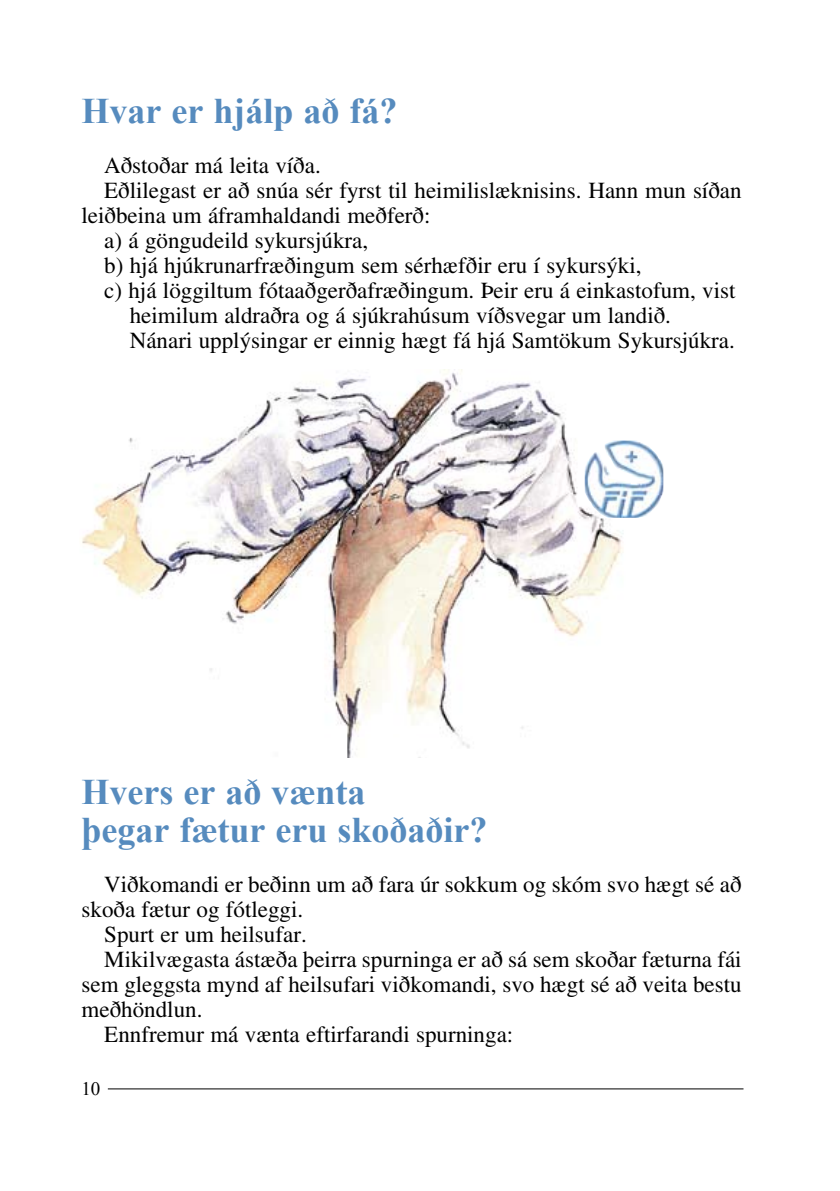
<style>
.page{position:relative;width:840px;height:1191px;background:#fff}
.page>*{position:absolute;margin:0;border:0;box-sizing:border-box;transform-origin:0 0}
.t1{font:700 36px/38px "Times New Roman";color:#568bbe}
.t2{font:23px "Times";color:#000}
.t3{font:19px "Times New Roman";color:#000}
</style>
<div class="page">
<hr style="left:108px;top:1088px;width:635px;height:1px;background:#000">
<img style="left:82px;top:369px;width:541px;height:388px">
<img style="left:584px;top:440px;width:79px;height:78px">
<h1 class="t1" style="left:81px;top:91px;width:317px">Hvar er hjálp að fá?</h1>
<p class="t2" style="left:104px;top:152px;width:218px">A›-sto›-ar má leita ví›a.</p>
<p class="t2" style="left:104px;top:177px;width:638px">E›li-leg-ast er a› snúa sér fyrst til heim-il-is-lækn-is-ins. Hann mun sí›-an</p>
<p class="t2" style="left:81px;top:202px;width:350px">lei›-beina um áfram-hald-andi me›-fer›:</p>
<p class="t2" style="left:104px;top:227px;width:265px">a) á göngu-deild syk-ur-sjúkra,</p>
<p class="t2" style="left:104px;top:252px;width:538px">b) hjá hjúkr-un-ar-fræ›-ing-um sem sér-hæf›-ir eru í syk-ur-s‡ki,</p>
<p class="t2" style="left:104px;top:277px;width:632px">c) hjá lög-gilt-um fóta-a›-ger›a-fræ›-ing-um. fieir eru á einka-stof-um, vist</p>
<p class="t2" style="left:130px;top:302px;width:542px">heim-il-um aldr-a›ra og á sjúkra-hús-um ví›s-veg-ar um land-i›.</p>
<p class="t2" style="left:130px;top:327px;width:606px">Nánari uppl‡singar er einnig hægt fá hjá Samtökum Sykursjúkra.</p>
<h1 class="t1" style="left:81px;top:772px;width:407px">Hvers er að vænta<br>þegar fætur eru skoðaðir?</h1>
<p class="t2" style="left:104px;top:871px;width:638px">Vi›-kom-andi er be›-inn um a› fara úr sokk-um og skóm svo hægt sé a›</p>
<p class="t2" style="left:81px;top:896px;width:223px">sko›a fæt-ur og fót-leggi.</p>
<p class="t2" style="left:104px;top:921px;width:204px">Spurt er um heilsu-far.</p>
<p class="t2" style="left:104px;top:946px;width:638px">Mik-il-væg-asta ástæ›a fleirra spurn-inga er a› sá sem sko›-ar fæt-urna fái</p>
<p class="t2" style="left:82px;top:971px;width:661px">sem gleggsta mynd af heilsu-fari vi›-kom-andi, svo hægt sé a› veita bestu</p>
<p class="t2" style="left:82px;top:996px;width:122px">me›-höndl-un.</p>
<p class="t2" style="left:104px;top:1021px;width:410px">Enn-frem-ur má vænta eft-ir-far-andi spurn-inga:</p>
<p class="t3" style="left:81px;top:1075px;width:20px">10</p>
</div>
